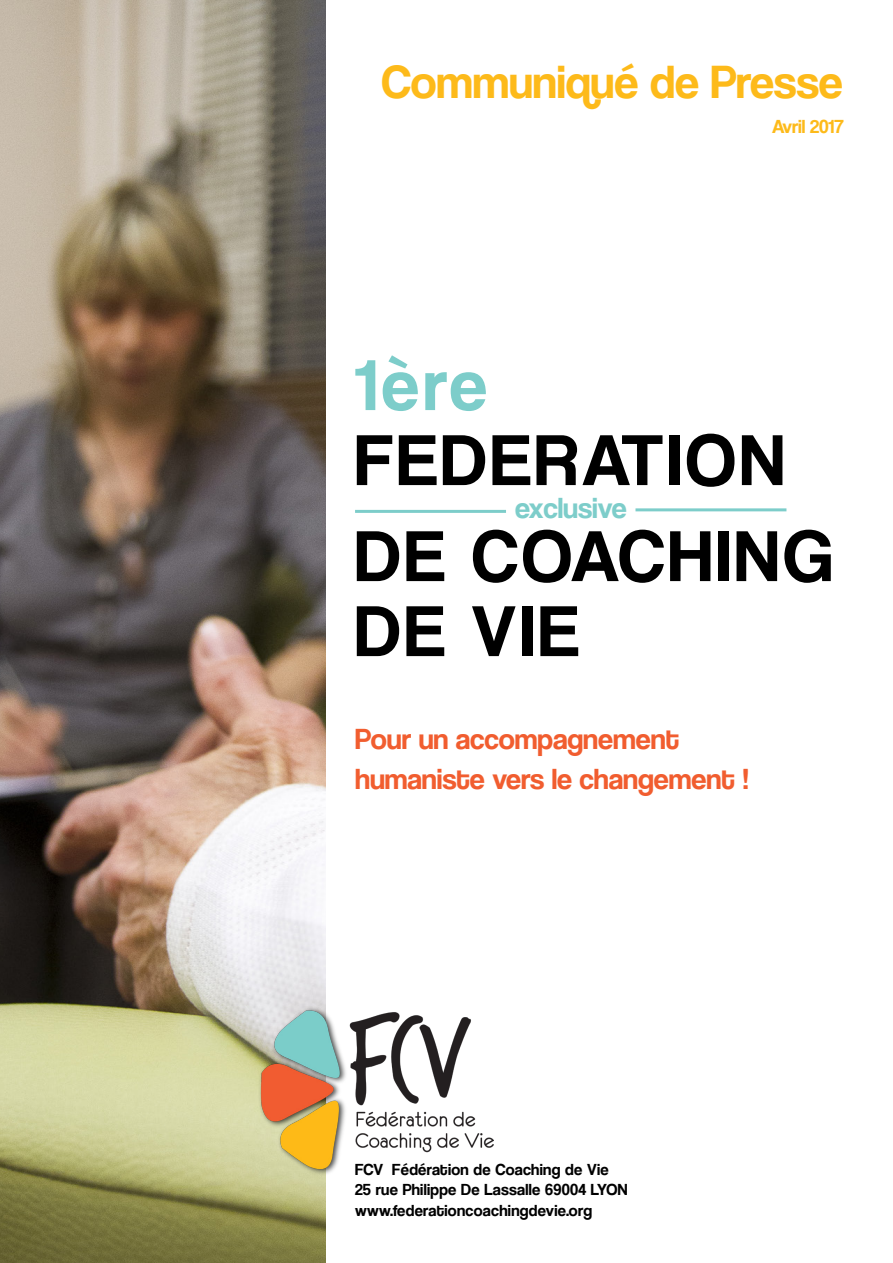
<style>
.page{position:relative;width:893px;height:1263px;background:#fff}
.page>*{position:absolute;margin:0;border:0;box-sizing:border-box;transform-origin:0 0}
.t1{font:75px/96px "Coolvetica Rg";letter-spacing:.06em;color:#000}
.t2{font:75px "Coolvetica Rg";color:#7dcdca}
.t3{font:48px "Coolvetica Rg";color:#fdba1a}
.t4{font:30px/40.5px "Coolvetica Rg";color:#f15d2f}
.t5{font:30px "Coolvetica Rg";color:#7dcdca}
.t6{font:19.5px "Coolvetica Rg";color:#fdba1a}
.t7{font:16.5px/20.4px "Coolvetica Rg";letter-spacing:.02em;color:#000}
</style>
<div class="page">
<img style="left:0;top:0;width:326px;height:1263px">
<img style="left:256px;top:1004px;width:237px;height:173px">
<hr style="left:355px;top:510px;width:151px;height:3px;background:#7dcdca">
<hr style="left:635px;top:508px;width:151px;height:3px;background:#7dcdca">
<h2 class="t3" style="left:382px;top:54px;width:462px">Communiqué de Presse</h2>
<p class="t6" style="left:772px;top:115px;width:73px">Avril 2017</p>
<h1 class="t2" style="left:355px;top:341px;width:133px">1ère</h1>
<h1 class="t1" style="left:355px;top:411px;width:479px">FEDERATION<br>DE COACHING</h1>
<h1 class="t1" style="left:355px;top:582px;width:225px">DE VIE</h1>
<h3 class="t5" style="left:515px;top:490px;width:113px">exclusive</h3>
<h3 class="t4" style="left:355px;top:718px;width:396px">Pour un accompagnement humaniste vers le changement !</h3>
<p class="t7" style="left:355px;top:1159px;width:274px">FCV Fédération de Coaching de Vie<br>25 rue Philippe De Lassalle 69004 LYON www.federationcoachingdevie.org</p>
</div>
